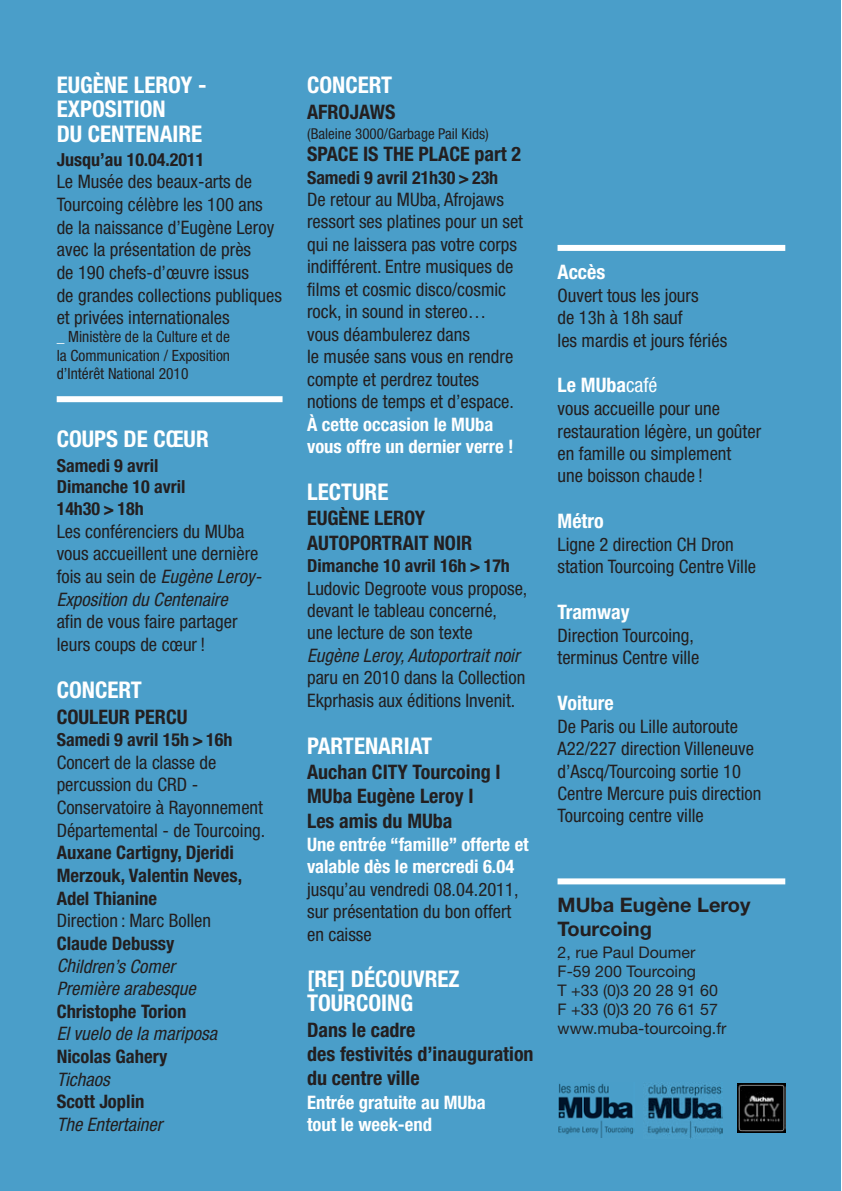
<style>
.page{position:relative;width:842px;height:1191px;background:#fff}
.page>*{position:absolute;margin:0;border:0;box-sizing:border-box;transform-origin:0 0}
.t1{font:700 condensed 23px/24.4px "Helvetica Neue";color:#fff}
.t2{font:700 condensed 20px/24.2px "Helvetica Neue";color:#231f20}
.t3{font:700 condensed 20px "Helvetica Neue";color:#fff}
.t4{font:700 20px/24px "Helvetica Neue";color:#231f20}
.t5{font:condensed 18.6px/22.4px "Helvetica Neue";color:#231f20}
.t6{font:700 condensed 18.6px/22.4px "Helvetica Neue";color:#fff}
.t7{font:700 condensed 18.6px/22.6px "Helvetica Neue";color:#231f20}
.t8{font:italic condensed 18.6px/22.6px "Helvetica Neue";letter-spacing:.005em;color:#231f20}
.t9{font:700 condensed 18px/22px "Helvetica Neue";color:#231f20}
.t10{font:16px/19.2px "Helvetica Neue";color:#231f20}
.t11{font:condensed 15.6px/18.4px "Helvetica Neue";color:#231f20;text-align:justify}
.t12{font:condensed 15px "Helvetica Neue";color:#231f20}
.s1{font-weight:800;color:#fff}
.s2{font-style:italic}
.s3{font-weight:400}
</style>
<div class="page">
<div style="left:0;top:1px;width:840px;height:1190px;background:#4a9ec9"></div>
<div style="left:557px;top:245px;width:228px;height:6px;background:#fff"></div>
<div style="left:57px;top:396px;width:226px;height:6px;background:#fff"></div>
<div style="left:557px;top:878px;width:228px;height:6px;background:#fff"></div>
<img style="left:558px;top:1083px;width:76px;height:54px">
<img style="left:647px;top:1084px;width:75px;height:54px">
<img style="left:737px;top:1083px;width:49px;height:49px">
<p class="t1" style="left:57px;top:72px;width:151px">EUGÈNE LEROY -<br>EXPOSITION<br>DU CENTENAIRE</p>
<p class="t9" style="left:57px;top:148px;width:149px">Jusqu’au 10.04.2011</p>
<p class="t5" style="left:57px;top:170px;width:227px">Le Musée des beaux-arts de<br>Tourcoing célèbre les 100 ans de la naissance d’Eugène Leroy avec la présentation de près<br>de 190 chefs-d’œuvre issus<br>de grandes collections publiques et privées internationales</p>
<p class="t11" style="left:57px;top:328px;width:175px"><span class="s1">_</span> Ministère de la Culture et de la Communication / Exposition d’Intérêt National 2010</p>
<p class="t1" style="left:57px;top:426px;width:154px">COUPS DE CŒUR</p>
<p class="t9" style="left:57px;top:454px;width:130px">Samedi 9 avril<br>Dimanche 10 avril<br>14h30 &gt; 18h</p>
<p class="t5" style="left:57px;top:519px;width:207px">Les conférenciers du MUba vous accueillent une dernière fois au sein de <span class="s2">Eugène Leroy-<br>Exposition du Centenaire</span></p>
<p class="t5" style="left:57px;top:610px;width:182px">afin de vous faire partager leurs coups de cœur !</p>
<p class="t1" style="left:57px;top:677px;width:87px">CONCERT</p>
<p class="t2" style="left:57px;top:704px;width:132px">COULEUR PERCU</p>
<p class="t9" style="left:57px;top:729px;width:177px">Samedi 9 avril 15h &gt; 16h</p>
<p class="t5" style="left:57px;top:751px;width:210px">Concert de la classe de percussion du CRD -<br>Conservatoire à Rayonnement<br>Départemental - de Tourcoing.</p>
<p class="t7" style="left:57px;top:841px;width:187px">Auxane Cartigny, Djeridi<br>Merzouk, Valentin Neves,<br>Adel Thianine</p>
<p class="t5" style="left:57px;top:909px;width:156px">Direction : Marc Bollen</p>
<p class="t7" style="left:57px;top:931px;width:119px">Claude Debussy</p>
<p class="t8" style="left:57px;top:954px;width:141px">Children’s Comer<br>Première arabesque</p>
<p class="t7" style="left:57px;top:999px;width:131px">Christophe Torion</p>
<p class="t8" style="left:57px;top:1022px;width:162px">El vuelo de la mariposa</p>
<p class="t7" style="left:57px;top:1044px;width:112px">Nicolas Gahery</p>
<p class="t8" style="left:57px;top:1067px;width:55px">Tichaos</p>
<p class="t7" style="left:57px;top:1090px;width:89px">Scott Joplin</p>
<p class="t8" style="left:57px;top:1113px;width:107px">The Entertainer</p>
<p class="t1" style="left:307px;top:72px;width:87px">CONCERT</p>
<p class="t2" style="left:307px;top:99px;width:90px">AFROJAWS</p>
<p class="t12" style="left:307px;top:125px;width:183px">(Baleine 3000/Garbage Pail Kids)</p>
<p class="t2" style="left:307px;top:141px;width:215px">SPACE IS THE PLACE part 2</p>
<p class="t9" style="left:307px;top:166px;width:193px">Samedi 9 avril 21h30 &gt; 23h</p>
<p class="t5" style="left:307px;top:188px;width:217px">De retour au MUba, Afrojaws ressort ses platines pour un set qui ne laissera pas votre corps indifférent. Entre musiques de films et cosmic disco/cosmic rock, in sound in stereo… vous déambulerez dans<br>le musée sans vous en rendre compte et perdrez toutes notions de temps et d’espace.</p>
<p class="t6" style="left:307px;top:412px;width:208px">À cette occasion le MUba vous offre un dernier verre !</p>
<p class="t1" style="left:307px;top:479px;width:83px">LECTURE</p>
<p class="t2" style="left:307px;top:506px;width:167px">EUGÈNE LEROY<br>AUTOPORTRAIT NOIR</p>
<p class="t9" style="left:307px;top:554px;width:204px">Dimanche 10 avril 16h &gt; 17h</p>
<p class="t5" style="left:307px;top:576px;width:222px">Ludovic Degroote vous propose, devant le tableau concerné,<br>une lecture de son texte</p>
<p class="t8" style="left:307px;top:644px;width:214px">Eugène Leroy, Autoportrait noir</p>
<p class="t5" style="left:307px;top:666px;width:220px">paru en 2010 dans la Collection<br>Ekprhasis aux éditions Invenit.</p>
<p class="t1" style="left:307px;top:733px;width:127px">PARTENARIAT</p>
<p class="t2" style="left:307px;top:759px;width:195px">Auchan CITY Tourcoing I<br>MUba Eugène Leroy I<br>Les amis du MUba</p>
<p class="t6" style="left:307px;top:832px;width:223px">Une entrée “famille” offerte et valable dès le mercredi 6.04</p>
<p class="t5" style="left:307px;top:877px;width:213px">jusqu’au vendredi 08.04.2011, sur présentation du bon offert en caisse</p>
<p class="t1" style="left:307px;top:966px;width:154px">[RE] DÉCOUVREZ<br>TOURCOING</p>
<p class="t2" style="left:307px;top:1017px;width:228px">Dans le cadre<br>des festivités d’inauguration du centre ville</p>
<p class="t6" style="left:307px;top:1090px;width:180px">Entrée gratuite au MUba tout le week-end</p>
<p class="t3" style="left:557px;top:260px;width:49px">Accès</p>
<p class="t5" style="left:557px;top:284px;width:171px">Ouvert tous les jours<br>de 13h à 18h sauf<br>les mardis et jours fériés</p>
<p class="t3" style="left:557px;top:373px;width:101px">Le MUba<span class="s3">café</span></p>
<p class="t5" style="left:557px;top:397px;width:205px">vous accueille pour une restauration légère, un goûter en famille ou simplement une boisson chaude !</p>
<p class="t3" style="left:557px;top:508px;width:48px">Métro</p>
<p class="t5" style="left:557px;top:533px;width:200px">Ligne 2 direction CH Dron station Tourcoing Centre Ville</p>
<p class="t3" style="left:557px;top:599px;width:74px">Tramway</p>
<p class="t5" style="left:557px;top:624px;width:143px">Direction Tourcoing, terminus Centre ville</p>
<p class="t3" style="left:557px;top:690px;width:58px">Voiture</p>
<p class="t5" style="left:557px;top:715px;width:205px">De Paris ou Lille autoroute<br>A22/227 direction Villeneuve d’Ascq/Tourcoing sortie 10<br>Centre Mercure puis direction<br>Tourcoing centre ville</p>
<p class="t4" style="left:557px;top:893px;width:195px">MUba Eugène Leroy<br>Tourcoing</p>
<p class="t10" style="left:557px;top:942px;width:170px">2, rue Paul Doumer<br>F-59 200 Tourcoing<br>T +33 (0)3 20 28 91 60<br>F +33 (0)3 20 76 61 57 www.muba-tourcoing.fr</p>
</div>
